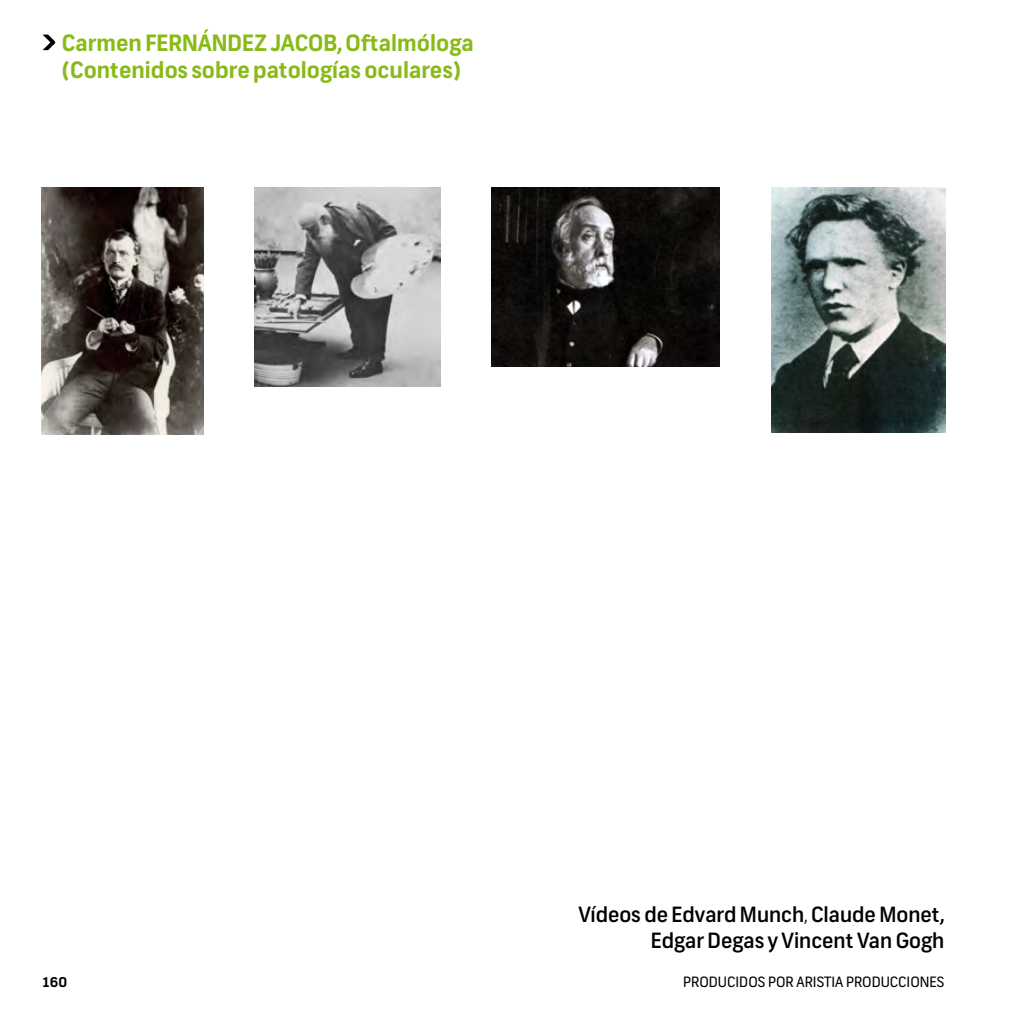
<style>
.page{position:relative;width:1021px;height:1021px;background:#fff}
.page>*{position:absolute;margin:0;border:0;box-sizing:border-box;transform-origin:0 0}
.t1{font:700 22.5px/27px "Frank";color:#89ba17}
.t2{font:500 21px/25.2px "Frank";color:#000;text-align:right}
.t3{font:14.25px "Frank";color:#000}
.t4{font:700 13.5px "Frank";color:#000}
.s1{font-weight:400;font-size:16.5px}
</style>
<div class="page">
<svg style="left:43px;top:35px;width:12px;height:15px"></svg>
<img style="left:255px;top:187px;width:185px;height:199px">
<img style="left:491px;top:187px;width:228px;height:180px">
<img style="left:42px;top:187px;width:162px;height:247px">
<img style="left:771px;top:187px;width:174px;height:246px">
<p class="t1" style="left:62px;top:30px;width:413px">Carmen FERNÁNDEZ JACOB, Oftalmóloga (Contenidos sobre patologías oculares)</p>
<p class="t4" style="left:43px;top:973px;width:26px">160</p>
<p class="t2" style="left:578px;top:903px;width:367px">Vídeos de Edvard Munch<span class="s1">,</span> Claude Monet,<br>Edgar Degas y Vincent Van Gogh</p>
<p class="t3" style="left:683px;top:973px;width:263px">PRODUCIDOS POR ARISTIA PRODUCCIONES</p>
</div>
